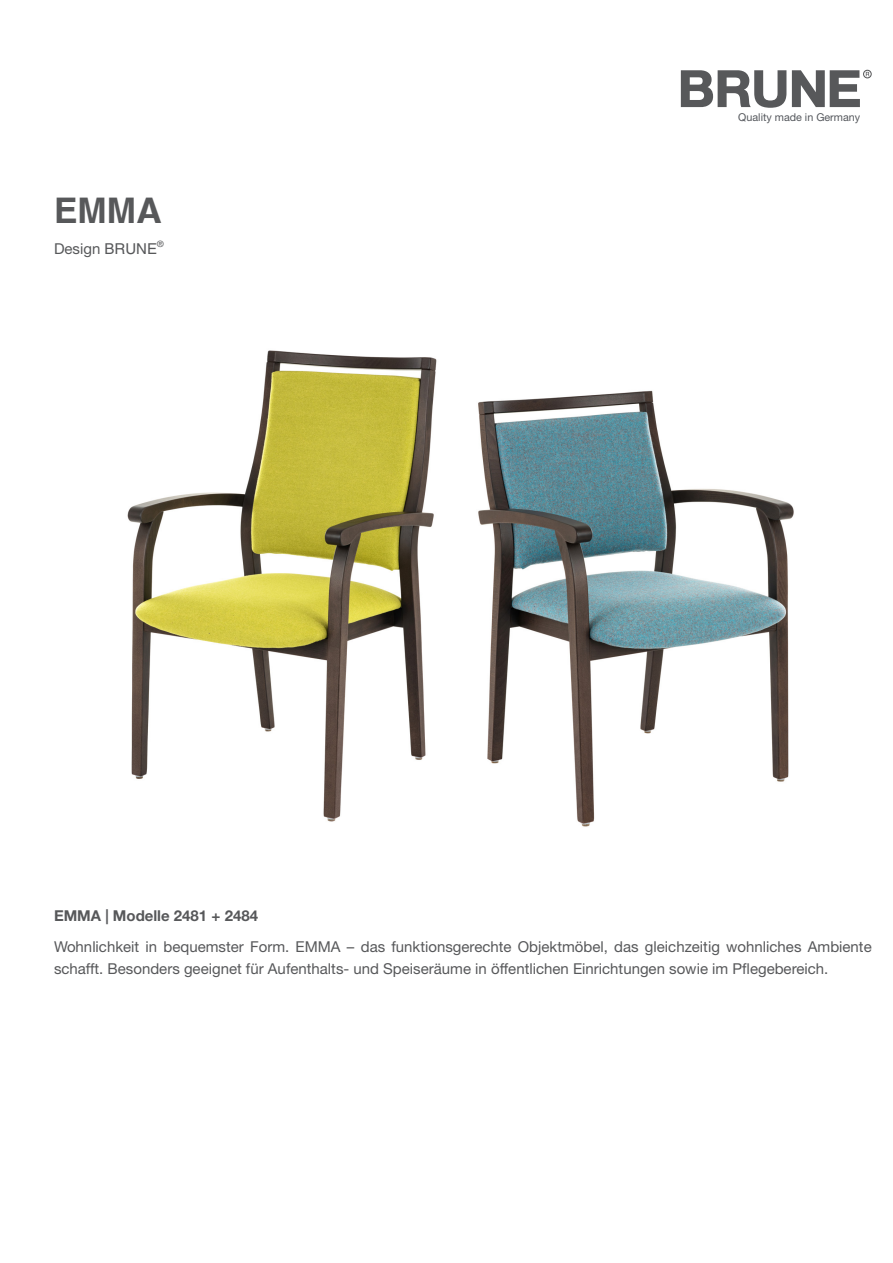
<style>
.page{position:relative;width:893px;height:1263px;background:#fff}
.page>*{position:absolute;margin:0;border:0;box-sizing:border-box;transform-origin:0 0}
.Produktbezeichnung{font:700 35.25px "Helvetica";color:#57585a}
.Fließtext{font:15px/22.5px "Helvetica Neue LT Std";color:#57585a}
.Modellbezeichnung{font:700 15px "Helvetica Neue LT Std";color:#57585a}
.t1{font:10.8px "Helvetica Neue LT Std";color:#54575c}
.s1{font-family:"Helvetica"}
</style>
<div class="page">
<svg style="left:681px;top:70px;width:105px;height:38px"></svg>
<svg style="left:792px;top:70px;width:68px;height:37px"></svg>
<div style="left:863px;top:70px;width:9px;height:8px;border:1px solid #57585a;border-radius:50%"></div>
<img style="left:127px;top:350px;width:310px;height:472px">
<img style="left:478px;top:390px;width:316px;height:437px">
<p class="Produktbezeichnung" style="left:54px;top:189px;width:109px">EMMA</p>
<p class="Fließtext" style="left:54px;top:237px;width:111px">Design <span class="s1">BRUNE</span><sup>®</sup></p>
<p class="t1" style="left:738px;top:110px;width:123px">Quality made in Germany</p>
<p class="Modellbezeichnung" style="left:54px;top:906px;width:206px">EMMA | Modelle 2481 + 2484</p>
<p class="Fließtext" style="left:54px;top:935px;width:819px">Wohnlichkeit in bequemster Form. EMMA – das funktionsgerechte Objektmöbel, das gleichzeitig wohnliches Ambiente schafft. Besonders geeignet für Aufenthalts- und Speiseräume in öffentlichen Einrichtungen sowie im Pflegebereich.</p>
</div>
